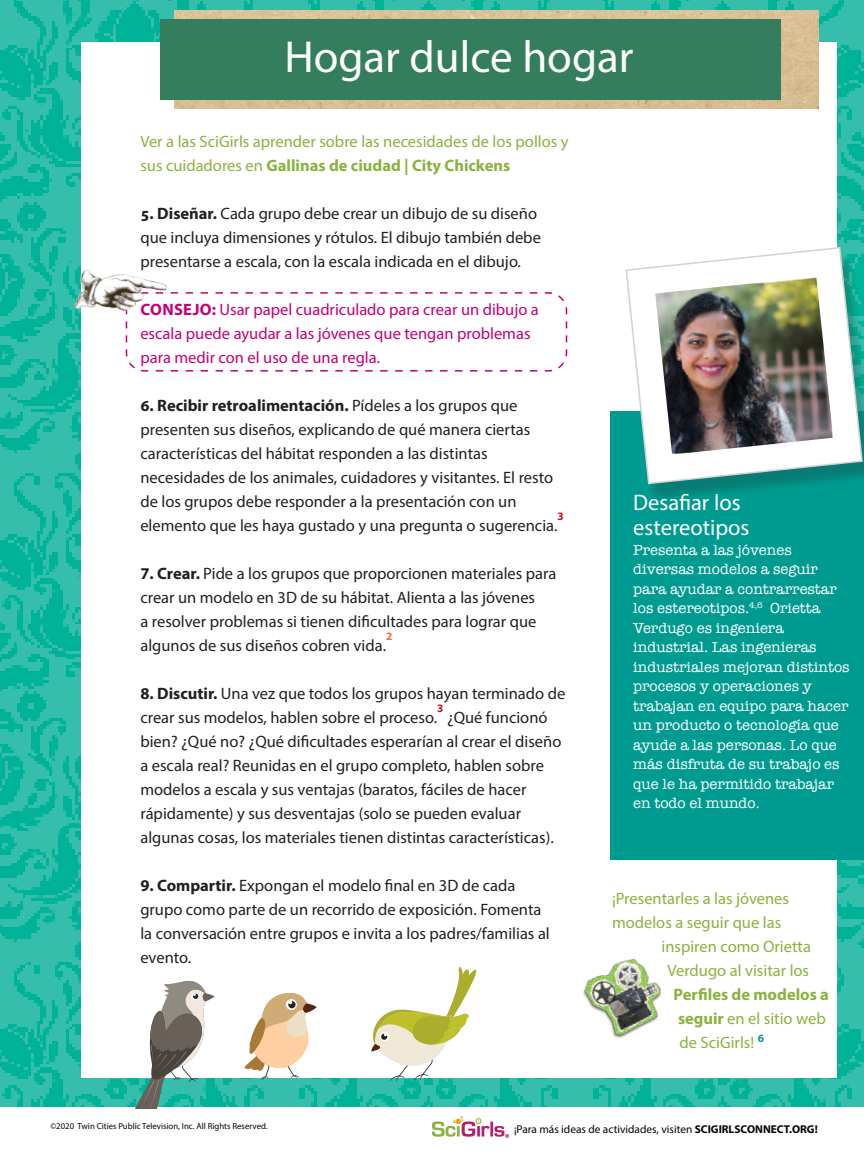
<style>
.page{position:relative;width:864px;height:1161px;background:#fff}
.page>*{position:absolute;margin:0;border:0;box-sizing:border-box;transform-origin:0 0}
.t1{font:45px "Myriad Pro";color:#fff}
.t2{font:22.5px/25.5px "Myriad Pro";color:#fff}
.t3{font:16.5px/24px "Myriad Pro";color:#231f20}
.t4{font:16.5px/24px "Myriad Pro";color:#8ab23f}
.t5{font:16.5px/24px "Myriad Pro";color:#c30175}
.t6{font:700 16.5px "Myriad Pro";color:#8ab23f}
.t7{font:15px/19.5px "American Typewriter";color:#fff}
.t8{font:13.5px "Myriad Pro";color:#231f20}
.t9{font:11.4px "Myriad Pro";color:#040503}
.t10{font:700 11.4px "Myriad Pro";color:#c41324}
.t11{font:700 11.4px "Myriad Pro";color:#f36f42}
.t12{font:8.7px "Myriad Pro";color:#040503}
.s1{font-weight:700}
</style>
<div class="page">
<img style="left:0;top:0;width:864px;height:1107px">
<img style="left:432px;top:1117px;width:77px;height:21px">
<div style="left:81px;top:43px;width:756px;height:1035px;background:#fff"></div>
<img style="left:175px;top:10px;width:643px;height:99px">
<div style="left:160px;top:19px;width:621px;height:81px;background:#347e5d"></div>
<img style="left:583px;top:958px;width:78px;height:80px">
<div style="left:611px;top:411px;width:253px;height:448px;background:#009b90"></div>
<svg style="left:125px;top:292px;width:443px;height:80px"></svg>
<svg style="left:369px;top:967px;width:110px;height:115px"></svg>
<svg style="left:243px;top:993px;width:74px;height:87px"></svg>
<svg style="left:133px;top:980px;width:82px;height:129px"></svg>
<div style="left:625px;top:252px;width:239px;height:253px;background:#231f20;opacity:.25"></div>
<svg style="left:625px;top:246px;width:239px;height:239px"></svg>
<img style="left:655px;top:277px;width:178px;height:178px">
<img style="left:60px;top:251px;width:117px;height:91px">
<p class="t1" style="left:284px;top:29px;width:351px">Hogar dulce hogar</p>
<p class="t4" style="left:140px;top:130px;width:430px">Ver a las SciGirls aprender sobre las necesidades de los pollos y sus cuidadores en <span class="s1">Gallinas de ciudad | City Chickens</span></p>
<p class="t3" style="left:140px;top:202px;width:402px"><span class="s1">5. Diseñar.</span> Cada grupo debe crear un dibujo de su diseño que incluya dimensiones y rótulos. El dibujo también debe presentarse a escala, con la escala indicada en el dibujo.</p>
<p class="t5" style="left:140px;top:298px;width:400px"><span class="s1">CONSEJO:</span> Usar papel cuadriculado para crear un dibujo a escala puede ayudar a las jóvenes que tengan problemas</p>
<p class="t5" style="left:140px;top:346px;width:241px">para medir con el uso de una regla.</p>
<p class="t3" style="left:140px;top:394px;width:419px"><span class="s1">6. Recibir retroalimentación.</span> Pídeles a los grupos que presenten sus diseños, explicando de qué manera ciertas características del hábitat responden a las distintas necesidades de los animales, cuidadores y visitantes. El resto de los grupos debe responder a la presentación con un elemento que les haya gustado y una pregunta o sugerencia.</p>
<p class="t10" style="left:558px;top:509px;width:8px">3</p>
<p class="t3" style="left:140px;top:562px;width:418px"><span class="s1">7. Crear.</span> Pide a los grupos que proporcionen materiales para crear un modelo en 3D de su hábitat. Alienta a las jóvenes<br>a resolver problemas si tienen dificultades para lograr que algunos de sus diseños cobren vida.</p>
<p class="t11" style="left:386px;top:629px;width:8px">2</p>
<p class="t3" style="left:140px;top:682px;width:426px"><span class="s1">8. Discutir.</span> Una vez que todos los grupos hayan terminado de crear sus modelos, hablen sobre el proceso.</p>
<p class="t10" style="left:437px;top:701px;width:8px">3</p>
<p class="t3" style="left:140px;top:706px;width:422px;text-indent:307px">¿Qué funcionó bien? ¿Qué no? ¿Qué dificultades esperarían al crear el diseño a escala real? Reunidas en el grupo completo, hablen sobre modelos a escala y sus ventajas (baratos, fáciles de hacer rápidamente) y sus desventajas (solo se pueden evaluar algunas cosas, los materiales tienen distintas características).</p>
<p class="t3" style="left:140px;top:874px;width:411px"><span class="s1">9. Compartir.</span> Expongan el modelo final en 3D de cada grupo como parte de un recorrido de exposición. Fomenta la conversación entre grupos e invita a los padres/familias al evento.</p>
<p class="t2" style="left:633px;top:489px;width:118px">Desafiar los estereotipos</p>
<p class="t7" style="left:633px;top:539px;width:218px">Presenta a las jóvenes diversas modelos a seguir para ayudar a contrarrestar los estereotipos.<sup>4,6</sup> Orietta<br>Verdugo es ingeniera industrial. Las ingenieras industriales mejoran distintos procesos y operaciones y trabajan en equipo para hacer un producto o tecnología que ayude a las personas. Lo que más disfruta de su trabajo es que le ha permitido trabajar en todo el mundo.</p>
<p class="t4" style="left:612px;top:886px;width:179px">¡Presentarles a las jóvenes</p>
<p class="t4" style="left:612px;top:910px;width:171px">modelos a seguir que las</p>
<p class="t4" style="left:662px;top:934px;width:151px">inspiren como Orietta</p>
<p class="t4" style="left:668px;top:958px;width:143px">Verdugo al visitar los</p>
<p class="t6" style="left:674px;top:984px;width:157px">Perfiles de modelos a</p>
<p class="t4" style="left:678px;top:1006px;width:149px"><span class="s1">seguir</span> en el sitio web</p>
<p class="t4" style="left:680px;top:1030px;width:86px">de SciGirls! <sup>6</sup></p>
<p class="t12" style="left:50px;top:1121px;width:219px">©2020 Twin Cities Public Television, Inc. All Rights Reserved.</p>
<p class="t9" style="left:514px;top:1122px;width:305px">¡Para más ideas de actividades, visiten <span class="s1">SCIGIRLSCONNECT.ORG!</span></p>
<p class="t8" style="left:522px;top:1125px;width:250px">For more activities visit <span class="s1">scigirlsconnect.org</span>!</p>
</div>
